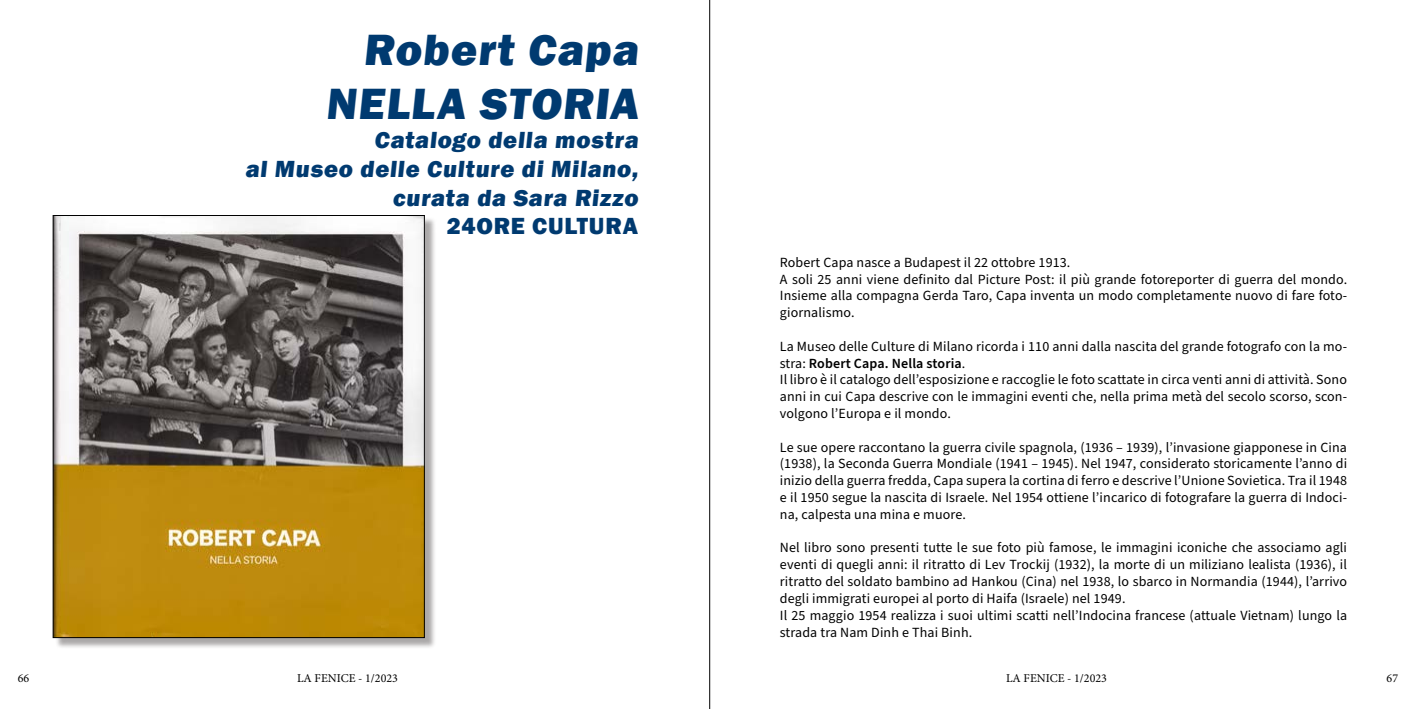
<style>
.page{position:relative;width:1418px;height:709px;background:#fff}
.page>*{position:absolute;margin:0;border:0;box-sizing:border-box;transform-origin:0 0}
.t1{font:800 45px/54px "Franklin Gothic";color:#003a70;text-align:right}
.t2{font:800 24px/28.8px "Franklin Gothic";letter-spacing:.03em;color:#003a70;text-align:right}
.t3{font:14px/16.8px "Source Sans Pro";letter-spacing:.01em;color:#000}
.t4{font:12px "Minion Pro";color:#000}
.s1{font-weight:600}
</style>
<div class="page">
<div style="left:55px;top:218px;width:381px;height:431px;background:#908d8d;opacity:.75"></div>
<img style="left:55px;top:217px;width:368px;height:419px">
<div style="left:53px;top:215px;width:372px;height:423px;border:1px solid #000"></div>
<hr style="left:709px;top:0;width:1px;height:709px;background:#000">
<h1 class="t1" style="left:325px;top:23px;width:320px">Robert Capa<br>NELLA STORIA</h1>
<h2 class="t2" style="left:245px;top:125px;width:398px">Catalogo della mostra<br>al Museo delle Culture di Milano, curata da Sara Rizzo<br>24ORE CULTURA</h2>
<p class="t3" style="left:780px;top:254px;width:569px">Robert Capa nasce a Budapest il 22 ottobre 1913.<br>A soli 25 anni viene definito dal Picture Post: il più grande fotoreporter di guerra del mondo.<br>Insieme alla compagna Gerda Taro, Capa inventa un modo completamente nuovo di fare foto&shy;giornalismo.</p>
<p class="t3" style="left:780px;top:338px;width:568px">La Museo delle Culture di Milano ricorda i 110 anni dalla nascita del grande fotografo con la mo&shy;stra: <span class="s1">Robert Capa. Nella storia</span>.<br>Il libro è il catalogo dell’esposizione e raccoglie le foto scattate in circa venti anni di attività. Sono anni in cui Capa descrive con le immagini eventi che, nella prima metà del secolo scorso, scon&shy;volgono l’Europa e il mondo.</p>
<p class="t3" style="left:780px;top:439px;width:568px;text-align:justify">Le sue opere raccontano la guerra civile spagnola, (1936 – 1939), l’invasione giapponese in Cina (1938), la Seconda Guerra Mondiale (1941 – 1945). Nel 1947, considerato storicamente l’anno di inizio della guerra fredda, Capa supera la cortina di ferro e descrive l’Unione Sovietica. Tra il 1948 e il 1950 segue la nascita di Israele. Nel 1954 ottiene l’incarico di fotografare la guerra di Indoci&shy;na, calpesta una mina e muore.</p>
<p class="t3" style="left:780px;top:540px;width:569px">Nel libro sono presenti tutte le sue foto più famose, le immagini iconiche che associamo agli eventi di quegli anni: il ritratto di Lev Trockij (1932), la morte di un miliziano lealista (1936), il ritratto del soldato bambino ad Hankou (Cina) nel 1938, lo sbarco in Normandia (1944), l’arrivo degli immigrati europei al porto di Haifa (Israele) nel 1949.<br>Il 25 maggio 1954 realizza i suoi ultimi scatti nell’Indocina francese (attuale Vietnam) lungo la strada tra Nam Dinh e Thai Binh.</p>
<p class="t4" style="left:18px;top:670px;width:13px">66</p>
<p class="t4" style="left:297px;top:670px;width:102px">LA FENICE - 1/2023</p>
<p class="t4" style="left:1006px;top:670px;width:102px">LA FENICE - 1/2023</p>
<p class="t4" style="left:1386px;top:670px;width:13px">67</p>
</div>
